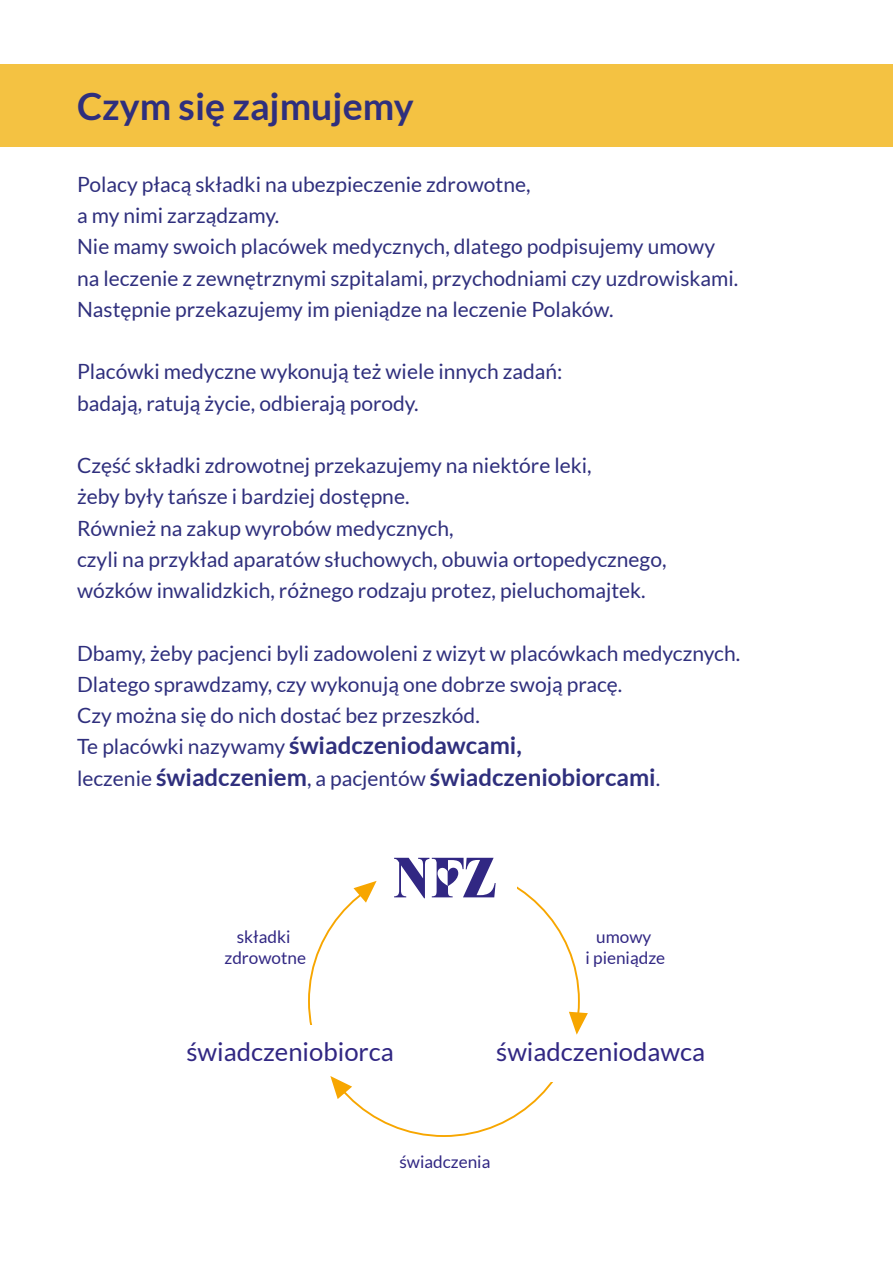
<style>
.page{position:relative;width:893px;height:1263px;background:#fff}
.page>*{position:absolute;margin:0;border:0;box-sizing:border-box;transform-origin:0 0}
.t1{font:700 37.5px "Lato";color:#2f2f7d}
.t2{font:25.65px "Lato";color:#312783}
.t3{font:700 24px/31.2px "Lato";color:#2f2f7d}
.t4{font:21px/31.2px "Lato";color:#2f2f7d}
.t5{font:17.1px/20.5px "Lato";color:#312783;text-align:center}
.s1{font-weight:400;font-size:21px}
</style>
<div class="page">
<div style="left:0;top:64px;width:893px;height:82px;background:#f4c242"></div>
<svg style="left:394px;top:858px;width:102px;height:40px"></svg>
<svg style="left:330px;top:1076px;width:22px;height:23px"></svg>
<svg style="left:353px;top:881px;width:24px;height:22px"></svg>
<svg style="left:569px;top:1012px;width:19px;height:23px"></svg>
<h1 class="t1" style="left:77px;top:85px;width:338px">Czym się zajmujemy</h1>
<p class="t4" style="left:77px;top:168px;width:663px">Polacy płacą składki na ubezpieczenie zdrowotne,<br>a my nimi zarządzamy.<br>Nie mamy swoich placówek medycznych, dlatego podpisujemy umowy na leczenie z zewnętrznymi szpitalami, przychodniami czy uzdrowiskami.<br>Następnie przekazujemy im pieniądze na leczenie Polaków.</p>
<p class="t4" style="left:77px;top:356px;width:487px">Placówki medyczne wykonują też wiele innych zadań: badają, ratują życie, odbierają porody.</p>
<p class="t4" style="left:77px;top:450px;width:591px">Część składki zdrowotnej przekazujemy na niektóre leki,<br>żeby były tańsze i bardziej dostępne.<br>Również na zakup wyrobów medycznych,<br>czyli na przykład aparatów słuchowych, obuwia ortopedycznego, wózków inwalidzkich, różnego rodzaju protez, pieluchomajtek.</p>
<p class="t4" style="left:77px;top:637px;width:665px">Dbamy, żeby pacjenci byli zadowoleni z wizyt w placówkach medycznych.<br>Dlatego sprawdzamy, czy wykonują one dobrze swoją pracę.<br>Czy można się do nich dostać bez przeszkód.</p>
<p class="t3" style="left:77px;top:730px;width:585px"><span class="s1">Te placówki nazywamy</span> świadczeniodawcami,<br><span class="s1">leczenie</span> świadczeniem<span class="s1">, a pacjentów</span> świadczeniobiorcami<span class="s1">.</span></p>
<p class="t5" style="left:224px;top:926px;width:83px">składki zdrowotne</p>
<p class="t2" style="left:186px;top:1038px;width:209px">świadczeniobiorca</p>
<p class="t5" style="left:585px;top:926px;width:81px">umowy<br>i pieniądze</p>
<p class="t2" style="left:496px;top:1038px;width:210px">świadczeniodawca</p>
<p class="t5" style="left:399px;top:1151px;width:92px">świadczenia</p>
</div>
